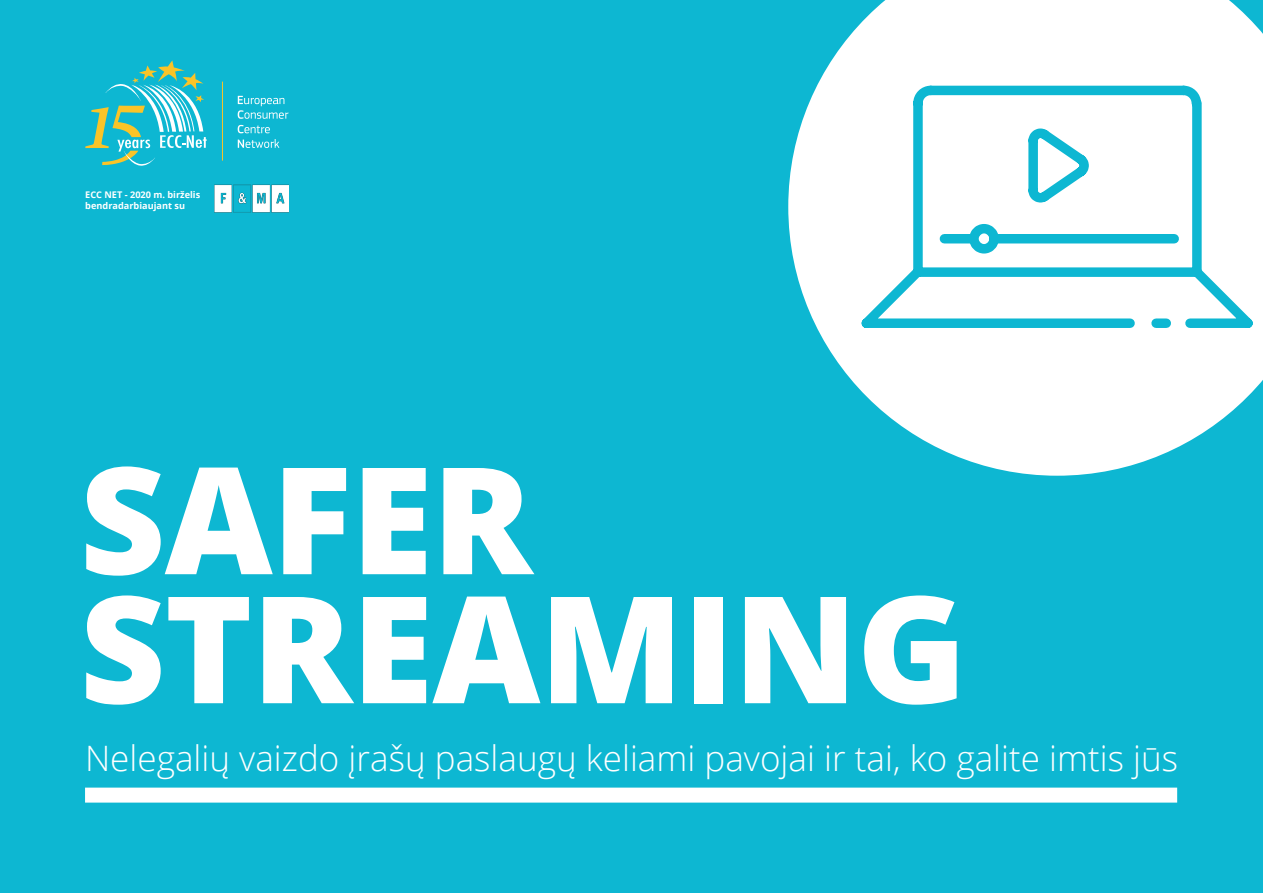
<style>
.page{position:relative;width:1263px;height:893px;background:#0db7d2}
.page>*{position:absolute;margin:0;border:0;box-sizing:border-box;transform-origin:0 0}
.t1{font:800 148.8px/129px "Open Sans";letter-spacing:-.005em;color:#fff}
.t2{font:300 35.1px "Open Sans";color:#fff}
.t3{font:700 9.15px/10.9px "Open Sans";color:#fff}
</style>
<div class="page">
<svg style="left:85px;top:60px;width:122px;height:106px"></svg>
<svg style="left:238px;top:96px;width:50px;height:23px"></svg>
<svg style="left:238px;top:125px;width:32px;height:8px"></svg>
<svg style="left:238px;top:139px;width:41px;height:9px"></svg>
<hr style="left:222px;top:82px;width:1px;height:79px;background:#fac428">
<img style="left:214px;top:185px;width:74px;height:28px">
<svg style="left:788px;top:0;width:475px;height:476px;fill:#fff"></svg>
<svg style="left:853px;top:81px;width:408px;height:256px;background:#ddf4f8"></svg>
<div style="left:944px;top:234px;width:230px;height:9px;background:#0db7d2"></div>
<svg style="left:969px;top:224px;width:30px;height:30px"></svg>
<svg style="left:1020px;top:121px;width:74px;height:89px"></svg>
<div style="left:85px;top:788px;width:1092px;height:15px;background:#fff"></div>
<p class="t3" style="left:85px;top:189px;width:117px">ECC NET - 2020 m. birželis bendradarbiaujant su</p>
<h1 class="t1" style="left:80px;top:448px;width:888px">SAFER<br>STREAMING</h1>
<p class="t2" style="left:85px;top:734px;width:1094px">Nelegalių vaizdo įrašų paslaugų keliami pavojai ir tai, ko galite imtis jūs</p>
</div>
